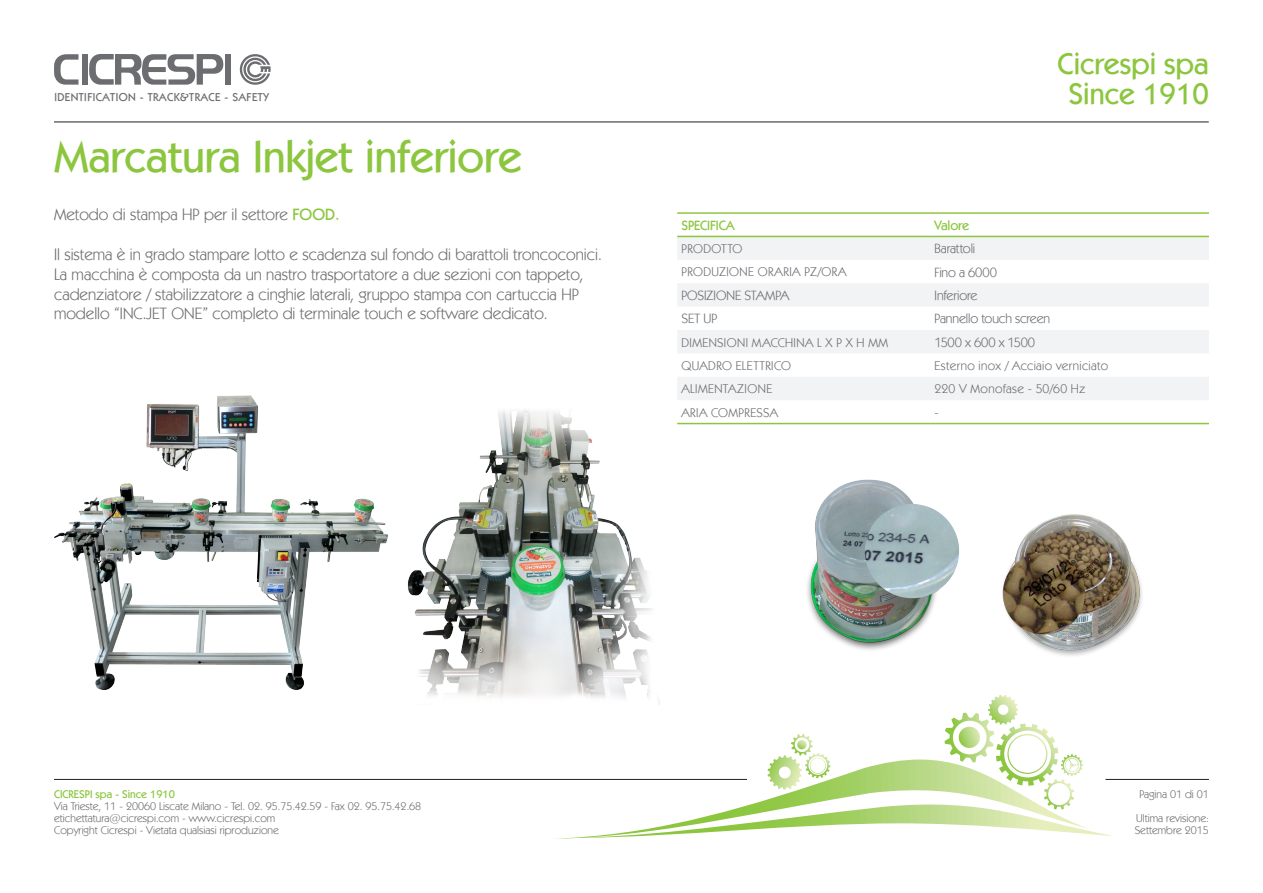
<style>
.page{position:relative;width:1263px;height:893px;background:#fff}
.page>*{position:absolute;margin:0;border:0;box-sizing:border-box;transform-origin:0 0}
.t1{font:500 45px "Kabel IT Cby BT";color:#8bc63e}
.t2{font:500 30px "Kabel IT Cby BT";color:#8bc63e}
.t3{font:16.5px "Kabel IT Cby BT";color:#6c6d70}
.TESTO_BOX_TAB{font:13.5px "Kabel IT Cby BT";letter-spacing:-.01em;color:#6c6d70}
.TESTO_BOX_TAB-2{font:500 13.5px "Kabel IT Cby BT";letter-spacing:-.01em;color:#8bc63e}
.TESTO_BOX_TAB-3{font:12.75px "Kabel IT Cby BT";letter-spacing:.03em;color:#6c6d70}
.t4{font:500 11.55px "Kabel IT Cby BT";letter-spacing:.04em;color:#6c6d70}
.t5{font:11.25px "Kabel IT Cby BT";color:#6c6d70}
.t6{font:500 11.25px "Kabel IT Cby BT";color:#8bc63e}
.s1{font-weight:500;color:#8bc63e}
</style>
<div class="page">
<hr style="left:54px;top:779px;width:693px;height:1px;background:#231f20">
<hr style="left:1105px;top:779px;width:104px;height:1px;background:#231f20">
<svg style="left:240px;top:54px;width:31px;height:31px"></svg>
<div style="left:225px;top:54px;width:6px;height:30px;background:#6c6d70"></div>
<svg style="left:89px;top:54px;width:135px;height:31px"></svg>
<div style="left:82px;top:54px;width:6px;height:31px;background:#6c6d70"></div>
<svg style="left:54px;top:54px;width:24px;height:31px"></svg>
<svg style="left:552px;top:695px;width:560px;height:144px"></svg>
<hr style="left:54px;top:122px;width:1155px;height:1px;background:#231f20">
<img style="left:807px;top:479px;width:152px;height:171px">
<img style="left:1002px;top:514px;width:140px;height:142px">
<img style="left:409px;top:410px;width:250px;height:294px">
<img style="left:54px;top:395px;width:355px;height:295px">
<svg style="left:677px;top:237px;width:532px;height:163px;fill:#f2f3f4"></svg>
<hr style="left:677px;top:212px;width:253px;height:2px;background:#8bc63e">
<hr style="left:930px;top:212px;width:279px;height:2px;background:#8bc63e">
<hr style="left:677px;top:236px;width:253px;height:1px;background:#8bc63e">
<hr style="left:930px;top:236px;width:279px;height:1px;background:#8bc63e">
<hr style="left:677px;top:423px;width:253px;height:1px;background:#8bc63e">
<hr style="left:930px;top:423px;width:279px;height:1px;background:#8bc63e">
<p class="t4" style="left:54px;top:90px;width:216px">IDENTIFICATION - TRACK&amp;TRACE - SAFETY</p>
<p class="t1" style="left:54px;top:129px;width:469px">Marcatura Inkjet inferiore</p>
<p class="t3" style="left:54px;top:205px;width:287px">Metodo di stampa HP per il settore <span class="s1">FOOD.</span></p>
<p class="t3" style="left:54px;top:244px;width:549px">Il sistema è in grado stampare lotto e scadenza sul fondo di barattoli troncoconici.</p>
<p class="t3" style="left:54px;top:264px;width:531px">La macchina è composta da un nastro trasportatore a due sezioni con tappeto,</p>
<p class="t3" style="left:54px;top:284px;width:526px">cadenziatore / stabilizzatore a cinghie laterali, gruppo stampa con cartuccia HP</p>
<p class="t3" style="left:54px;top:304px;width:495px">modello “INC.JET ONE” completo di terminale touch e software dedicato.</p>
<p class="t2" style="left:1057px;top:45px;width:153px">Cicrespi spa</p>
<p class="t2" style="left:1068px;top:75px;width:142px">Since 1910</p>
<p class="TESTO_BOX_TAB-2" style="left:681px;top:217px;width:55px">SPECIFICA</p>
<p class="TESTO_BOX_TAB-2" style="left:934px;top:217px;width:36px">Valore</p>
<p class="TESTO_BOX_TAB-3" style="left:681px;top:241px;width:62px">PRODOTTO</p>
<p class="TESTO_BOX_TAB" style="left:934px;top:240px;width:42px">Barattoli</p>
<p class="TESTO_BOX_TAB-3" style="left:681px;top:264px;width:166px">PRODUZIONE ORARIA PZ/ORA</p>
<p class="TESTO_BOX_TAB" style="left:934px;top:264px;width:64px">Fino a 6000</p>
<p class="TESTO_BOX_TAB" style="left:681px;top:287px;width:109px">POSIZIONE STAMPA</p>
<p class="TESTO_BOX_TAB" style="left:934px;top:287px;width:44px">Inferiore</p>
<p class="TESTO_BOX_TAB" style="left:681px;top:310px;width:37px">SET UP</p>
<p class="TESTO_BOX_TAB" style="left:934px;top:310px;width:117px">Pannello touch screen</p>
<p class="TESTO_BOX_TAB-3" style="left:681px;top:334px;width:208px">DIMENSIONI MACCHINA L X P X H MM</p>
<p class="TESTO_BOX_TAB" style="left:934px;top:334px;width:102px">1500 x 600 x 1500</p>
<p class="TESTO_BOX_TAB-3" style="left:681px;top:358px;width:111px">QUADRO ELETTRICO</p>
<p class="TESTO_BOX_TAB-3" style="left:934px;top:358px;width:175px">Esterno inox / Acciaio verniciato</p>
<p class="TESTO_BOX_TAB-3" style="left:681px;top:381px;width:92px">ALIMENTAZIONE</p>
<p class="TESTO_BOX_TAB-3" style="left:934px;top:381px;width:153px">220 V Monofase - 50/60 Hz</p>
<p class="TESTO_BOX_TAB-3" style="left:681px;top:404px;width:98px">ARIA COMPRESSA</p>
<p class="TESTO_BOX_TAB-3" style="left:934px;top:404px;width:6px">-</p>
<p class="t6" style="left:54px;top:787px;width:122px">CICRESPI spa - Since 1910</p>
<p class="t5" style="left:54px;top:799px;width:369px">Via Trieste, 11 - 20060 Liscate Milano - Tel. 02. 95.75.42.59 - Fax 02. 95.75.42.68</p>
<p class="t5" style="left:54px;top:811px;width:223px">etichettatura@cicrespi.com - www.cicrespi.com</p>
<p class="t5" style="left:54px;top:823px;width:226px">Copyright Cicrespi - Vietata qualsiasi riproduzione</p>
<p class="t5" style="left:1139px;top:787px;width:71px">Pagina 01 di 01</p>
<p class="t5" style="left:1136px;top:811px;width:74px">Ultima revisione:</p>
<p class="t5" style="left:1135px;top:823px;width:76px">Settembre 2015</p>
</div>
